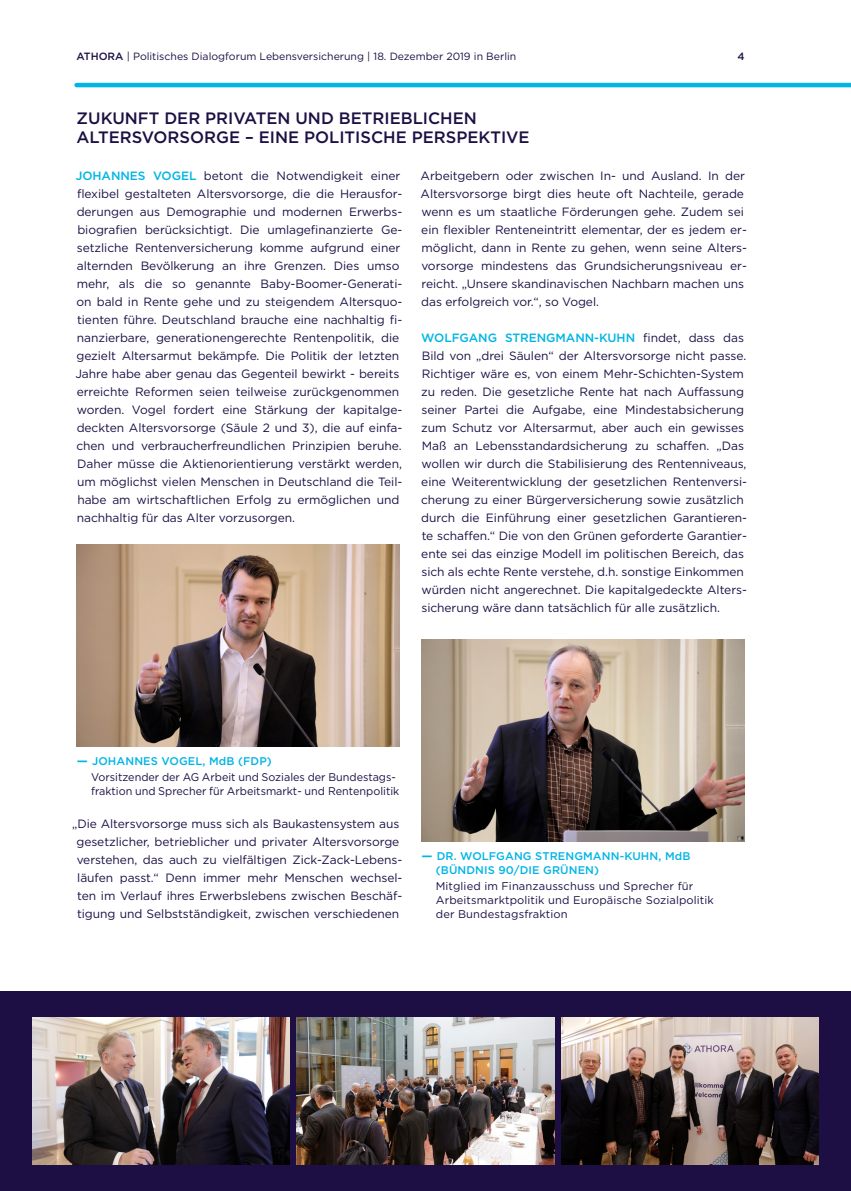
<style>
.page{position:relative;width:851px;height:1191px;background:#fff}
.page>*{position:absolute;margin:0;border:0;box-sizing:border-box;transform-origin:0 0}
.t1{font:500 16.5px/19.5px "Gotham";color:#1d0f44}
.t2{font:12px/18px "Gotham";letter-spacing:-.005em;color:#1d0f44}
.t3{font:11.1px/13.6px "Gotham";color:#1d0f44}
.t4{font:500 11.1px/14.4px "Gotham";letter-spacing:.01em;color:#00b5e5}
.t5{font:10.5px "Gotham";color:#1d0f44}
.t6{font:500 10.5px "Gotham";color:#1d0f44}
.s1{font-weight:500}
.s2{font-weight:500;color:#00b5e5}
.s3{font-weight:700;font-size:11.7px;color:#00b5e5}
.s4{font-weight:700;font-size:11.7px}
</style>
<div class="page">
<hr style="left:77px;top:83px;width:773px;height:4px;background:#00b5e5">
<div style="left:0;top:991px;width:850px;height:200px;background:#1d0f44"></div>
<img style="left:297px;top:1017px;width:257px;height:147px">
<img style="left:33px;top:1017px;width:256px;height:147px">
<img style="left:561px;top:1017px;width:257px;height:147px">
<img style="left:77px;top:544px;width:323px;height:202px">
<img style="left:421px;top:639px;width:323px;height:202px">
<p class="t5" style="left:77px;top:49px;width:441px"><span class="s1">ATHORA</span> | Politisches Dialogforum Lebensversicherung | 18. Dezember 2019 in Berlin</p>
<p class="t6" style="left:737px;top:49px;width:9px">4</p>
<h1 class="t1" style="left:77px;top:108px;width:454px">ZUKUNFT DER PRIVATEN UND BETRIEBLICHEN<br>ALTERSVORSORGE – EINE POLITISCHE PERSPEKTIVE</h1>
<p class="t2" style="left:75px;top:167px;width:328px"><span class="s2">JOHANNES VOGEL</span> betont die Notwendigkeit einer flexibel gestalteten Altersvorsorge, die die Herausfor&shy;derungen aus Demographie und modernen Erwerbs&shy;biografien berücksichtigt. Die umlagefinanzierte Ge&shy;setzliche Rentenversicherung komme aufgrund einer alternden Bevölkerung an ihre Grenzen. Dies umso mehr, als die so genannte Baby-Boomer-Generati&shy;on bald in Rente gehe und zu steigendem Altersquo&shy;tienten führe. Deutschland brauche eine nachhaltig fi&shy;nanzierbare, generationengerechte Rentenpolitik, die gezielt Altersarmut bekämpfe. Die Politik der letzten Jahre habe aber genau das Gegenteil bewirkt - bereits erreichte Reformen seien teilweise zurückgenommen worden. Vogel fordert eine Stärkung der kapitalge&shy;deckten Altersvorsorge (Säule 2 und 3), die auf einfa&shy;chen und verbraucherfreundlichen Prinzipien beruhe.<br>Daher müsse die Aktienorientierung verstärkt werden, um möglichst vielen Menschen in Deutschland die Teil&shy;habe am wirtschaftlichen Erfolg zu ermöglichen und nachhaltig für das Alter vorzusorgen.</p>
<p class="t2" style="left:420px;top:167px;width:328px">Arbeitgebern oder zwischen In- und Ausland. In der Altersvorsorge birgt dies heute oft Nachteile, gerade wenn es um staatliche Förderungen gehe. Zudem sei ein flexibler Renteneintritt elementar, der es jedem er&shy;möglicht, dann in Rente zu gehen, wenn seine Alters&shy;vorsorge mindestens das Grundsicherungsniveau er&shy;reicht. „Unsere skandinavischen Nachbarn machen uns das erfolgreich vor.“, so Vogel.</p>
<p class="t2" style="left:421px;top:329px;width:327px"><span class="s2">WOLFGANG STRENGMANN-KUHN</span> findet, dass das Bild von „drei Säulen“ der Altersvorsorge nicht passe.<br>Richtiger wäre es, von einem Mehr-Schichten-System zu reden. Die gesetzliche Rente hat nach Auffassung seiner Partei die Aufgabe, eine Mindestabsicherung zum Schutz vor Altersarmut, aber auch ein gewisses Maß an Lebensstandardsicherung zu schaffen. „Das wollen wir durch die Stabilisierung des Rentenniveaus, eine Weiterentwicklung der gesetzlichen Rentenversi&shy;cherung zu einer Bürgerversicherung sowie zusätzlich durch die Einführung einer gesetzlichen Garantieren&shy;te schaffen.“ Die von den Grünen geforderte Garantier&shy;ente sei das einzige Modell im politischen Bereich, das sich als echte Rente verstehe, d.h. sonstige Einkommen würden nicht angerechnet. Die kapitalgedeckte Alters&shy;sicherung wäre dann tatsächlich für alle zusätzlich.</p>
<p class="t3" style="left:91px;top:753px;width:306px;line-height:16.2px;text-indent:-15px"><span class="s3">–</span> <span class="s2">JOHANNES VOGEL, MdB (FDP)<br></span>Vorsitzender der AG Arbeit und Soziales der Bundestags-</p>
<p class="t3" style="left:91px;top:784px;width:310px">fraktion und Sprecher für Arbeitsmarkt- und Rentenpolitik</p>
<p class="t2" style="left:72px;top:815px;width:332px;text-align:center">„Die Altersvorsorge muss sich als Baukastensystem aus gesetzlicher, betrieblicher und privater Altersvorsorge verstehen, das auch zu vielfältigen Zick-Zack-Lebens&shy;läufen passt.“ Denn immer mehr Menschen wechsel&shy;ten im Verlauf ihres Erwerbslebens zwischen Beschäf&shy;tigung und Selbstständigkeit, zwischen verschiedenen</p>
<p class="t4" style="left:436px;top:848px;width:256px;text-indent:-15px"><span class="s4">–</span> DR. WOLFGANG STRENGMANN-KUHN, MdB (BÜNDNIS 90/DIE GRÜNEN)</p>
<p class="t3" style="left:436px;top:879px;width:279px">Mitglied im Finanzausschuss und Sprecher für<br>Arbeitsmarktpolitik und Europäische Sozialpolitik der Bundestagsfraktion</p>
</div>
